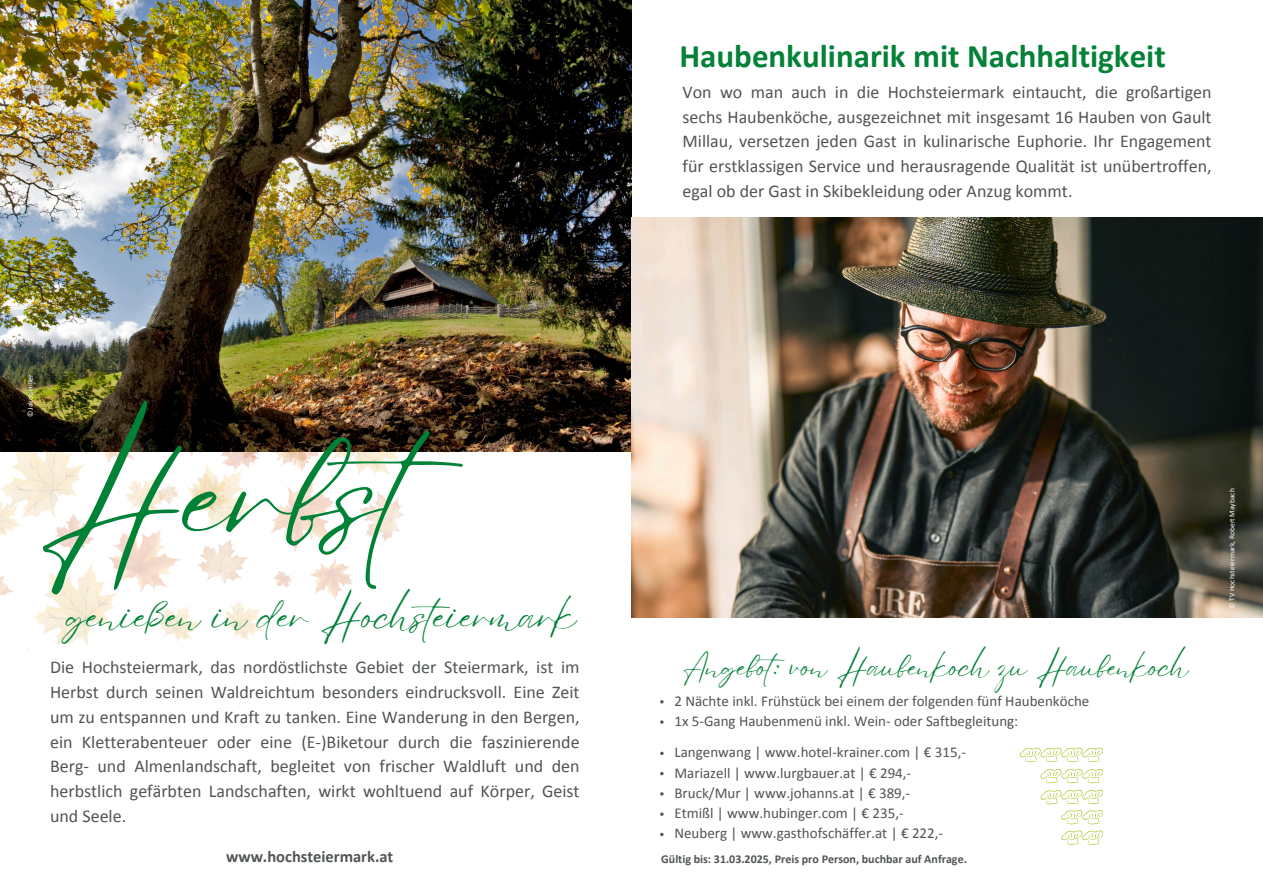
<style>
.page{position:relative;width:1263px;height:894px;background:#fff}
.page>*{position:absolute;margin:0;border:0;box-sizing:border-box;transform-origin:0 0}
.t1{font:141.15px "Eyesome Script";color:#008236}
.t2{font:39.9px "Eyesome Script";color:#008236}
.t3{font:700 33px "Calibri";color:#058238}
.t4{font:30px "Eyesome Script";color:#058238}
.t5{font:18px/24.8px "Calibri";color:#505456;text-align:justify}
.t6{font:700 16.5px "Calibri";color:#505456}
.t7{font:15px "Calibri";color:#505456}
.t8{font:700 12px "Calibri";color:#505456}
.t9{font:7.5px "Calibri";color:#fff}
</style>
<div class="page">
<img style="left:0;top:451px;width:517px;height:198px">
<img style="left:0;top:451px;width:485px;height:70px">
<img style="left:0;top:0;width:631px;height:451px">
<img style="left:631px;top:217px;width:632px;height:400px">
<svg style="left:660px;top:700px;width:4px;height:3px"></svg>
<svg style="left:660px;top:772px;width:4px;height:3px"></svg>
<svg style="left:660px;top:792px;width:4px;height:3px"></svg>
<svg style="left:1020px;top:747px;width:83px;height:14px"></svg>
<svg style="left:1040px;top:769px;width:63px;height:14px"></svg>
<svg style="left:1040px;top:789px;width:63px;height:35px"></svg>
<svg style="left:1061px;top:830px;width:42px;height:14px"></svg>
<p class="t9" style="left:27px;top:417px;width:45px;rotate:-90deg">© Jakob Hiller</p>
<p class="t1" style="left:35px;top:405px;width:483px">Herbst</p>
<p class="t2" style="left:67px;top:591px;width:511px">genießen in der Hochsteiermark</p>
<p class="t5" style="left:50px;top:656px;width:531px">Die Hochsteiermark, das nordöstlichste Gebiet der Steiermark, ist im Herbst durch seinen Waldreichtum besonders eindrucksvoll. Eine Zeit um zu entspannen und Kraft zu tanken. Eine Wanderung in den Bergen, ein Kletterabenteuer oder eine (E-)Biketour durch die faszinierende Berg- und Almenlandschaft, begleitet von frischer Waldluft und den herbstlich gefärbten Landschaften, wirkt wohltuend auf Körper, Geist und Seele.</p>
<h1 class="t6" style="left:226px;top:849px;width:169px">www.hochsteiermark.at</h1>
<h5 class="t3" style="left:679px;top:42px;width:488px">Haubenkulinarik mit Nachhaltigkeit</h5>
<h6 class="t5" style="left:682px;top:81px;width:531px">Von wo man auch in die Hochsteiermark eintaucht, die großartigen sechs Haubenköche, ausgezeichnet mit insgesamt 16 Hauben von Gault Millau, versetzen jeden Gast in kulinarische Euphorie. Ihr Engagement für erstklassigen Service und herausragende Qualität ist unübertroffen, egal ob der Gast in Skibekleidung oder Anzug kommt.</h6>
<p class="t4" style="left:682px;top:647px;width:507px">Angebot: von Haubenkoch zu Haubenkoch</p>
<h2 class="t7" style="left:674px;top:694px;width:416px">2 Nächte inkl. Frühstück bei einem der folgenden fünf Haubenköche</h2>
<h6 class="t7" style="left:674px;top:714px;width:345px">1x 5-Gang Haubenmenü inkl. Wein- oder Saftbegleitung:</h6>
<p class="t7" style="left:674px;top:745px;width:293px">Langenwang | www.hotel-krainer.com | € 315,-</p>
<p class="t7" style="left:674px;top:766px;width:238px">Mariazell | www.lurgbauer.at | € 294,-</p>
<p class="t7" style="left:674px;top:786px;width:237px">Bruck/Mur | www.johanns.at | € 389,-</p>
<p class="t7" style="left:674px;top:806px;width:231px">Etmißl | www.hubinger.com | € 235,-</p>
<p class="t7" style="left:674px;top:826px;width:270px">Neuberg | www.gasthofschäffer.at | € 222,-</p>
<h3 class="t8" style="left:661px;top:853px;width:307px">Gültig bis: 31.03.2025, Preis pro Person, buchbar auf Anfrage.</h3>
<h4 class="t9" style="left:1229px;top:608px;width:122px;rotate:-90deg">© TV Hochsteiermark, Robert Maybach</h4>
</div>
